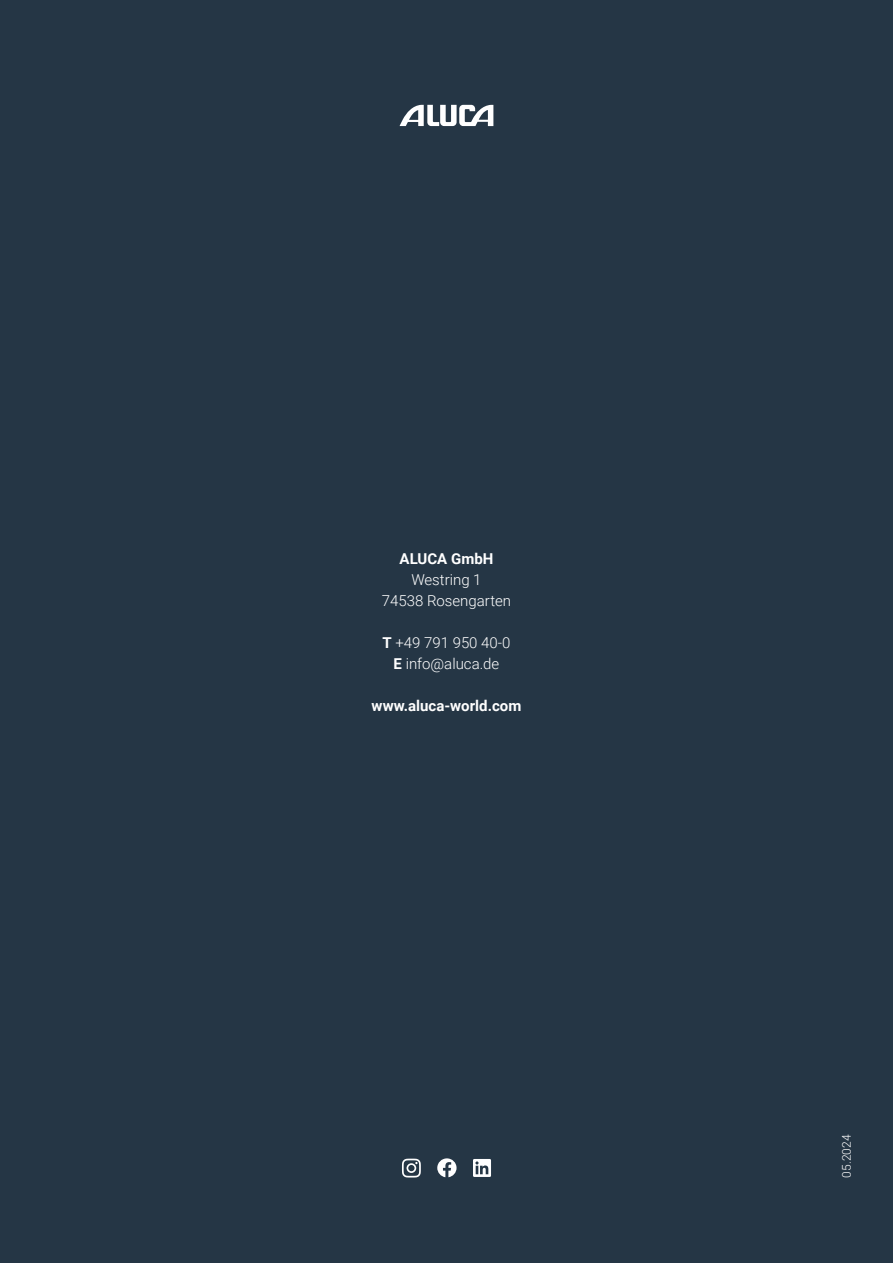
<style>
.page{position:relative;width:893px;height:1263px;background:#253645}
.page>*{position:absolute;margin:0;border:0;box-sizing:border-box;transform-origin:0 0}
.t1{font:300 15px/21px "Roboto";color:#fff;text-align:center}
.t2{font:700 15px "Roboto";color:#fff}
.t3{font:300 12px "Roboto";color:#fff}
.s1{font-weight:700}
</style>
<div class="page">
<svg style="left:400px;top:105px;width:93px;height:21px"></svg>
<svg style="left:402px;top:1159px;width:19px;height:18px"></svg>
<svg style="left:437px;top:1158px;width:20px;height:19px"></svg>
<svg style="left:473px;top:1159px;width:18px;height:18px"></svg>
<p class="t2" style="left:400px;top:548px;width:95px">ALUCA GmbH</p>
<p class="t1" style="left:382px;top:568px;width:131px">Westring 1<br>74538 Rosengarten</p>
<p class="t1" style="left:382px;top:631px;width:130px"><span class="s1">T</span> +49 791 950 40-0<br><span class="s1">E</span> info@aluca.de</p>
<p class="t2" style="left:372px;top:695px;width:151px">www.aluca-world.com</p>
<p class="t3" style="left:838px;top:1177px;width:44px;rotate:-90deg">05.2024</p>
</div>
